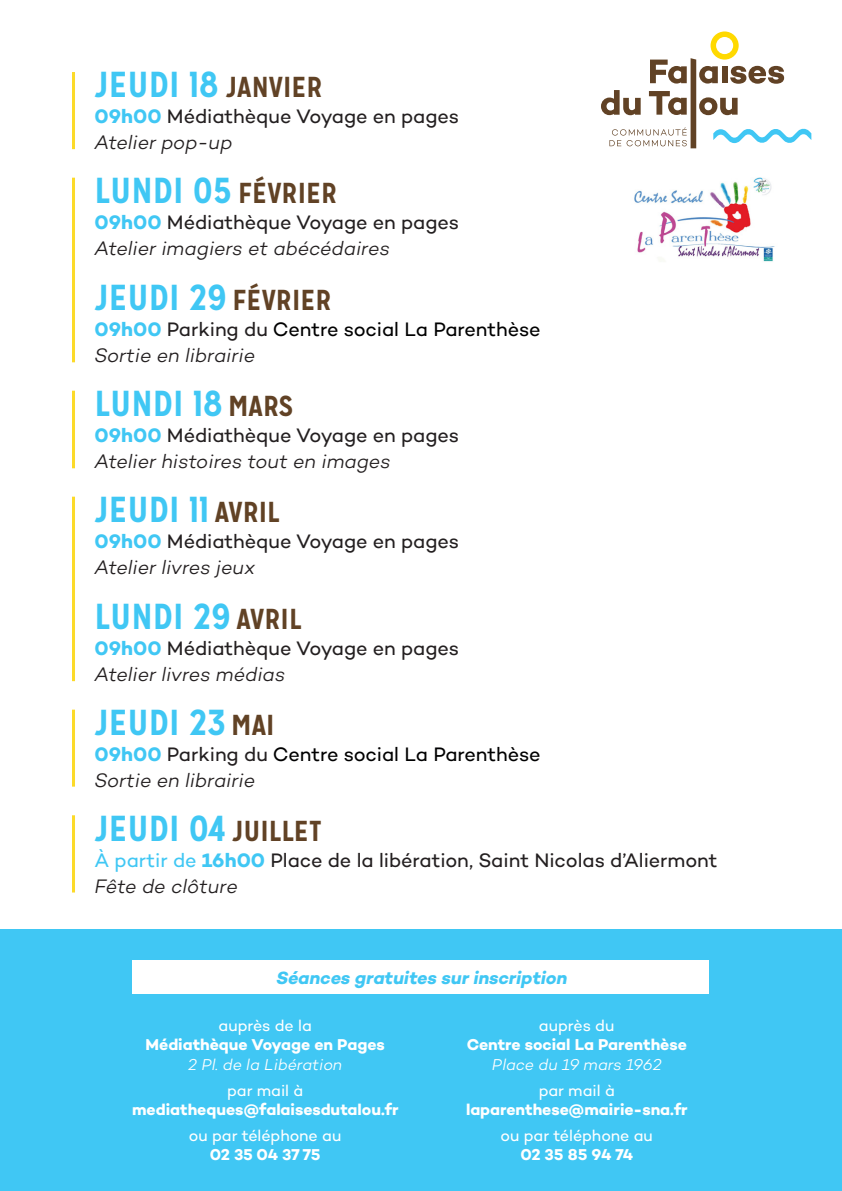
<style>
.page{position:relative;width:842px;height:1191px;background:#fff}
.page>*{position:absolute;margin:0;border:0;box-sizing:border-box;transform-origin:0 0}
.t1{font:700 36px "Mission Gothic";color:#40c7f4}
.t2{font:19.8px "Campton";letter-spacing:-.01em;color:#231f20}
.t3{font:italic 300 19.8px "Campton";letter-spacing:-.005em;color:#231f20}
.t4{font:19.8px "Campton";letter-spacing:-.01em;color:#000001}
.t5{font:italic 700 18px "Campton";color:#40c7f4}
.t6{font:700 16px "Campton";letter-spacing:-.005em;color:#fff}
.t7{font:16px "Campton";letter-spacing:-.005em;color:#fff}
.t8{font:italic 300 16px "Campton";letter-spacing:-.005em;color:#fff}
.s1{font-size:28.8px;color:#614225}
.s2{font-weight:700;color:#40c7f4}
.s3{color:#231f20}
.s4{color:#40c7f4}
</style>
<div class="page">
<div style="left:0;top:929px;width:842px;height:262px;background:#40c7f4"></div>
<hr style="left:72px;top:72px;width:3px;height:77px;background:#fcda29">
<hr style="left:72px;top:815px;width:3px;height:77px;background:#fcda29">
<hr style="left:72px;top:709px;width:3px;height:77px;background:#fcda29">
<hr style="left:72px;top:496px;width:3px;height:185px;background:#fcda29">
<hr style="left:72px;top:391px;width:3px;height:77px;background:#fcda29">
<hr style="left:72px;top:178px;width:3px;height:184px;background:#fcda29">
<div style="left:133px;top:960px;width:576px;height:34px;background:#fff"></div>
<svg style="left:601px;top:31px;width:210px;height:117px"></svg>
<img style="left:634px;top:177px;width:141px;height:85px">
<p class="t1" style="left:94px;top:62px;width:230px">JEUDI 18 <span class="s1">JANVIER</span></p>
<p class="t2" style="left:94px;top:104px;width:366px"><span class="s2">09h00</span> Médiathèque Voyage en pages</p>
<p class="t3" style="left:94px;top:130px;width:140px">Atelier pop-up</p>
<p class="t1" style="left:94px;top:168px;width:244px">LUNDI 05 <span class="s1">FÉVRIER</span></p>
<p class="t2" style="left:94px;top:210px;width:366px"><span class="s2">09h00</span> Médiathèque Voyage en pages</p>
<p class="t3" style="left:94px;top:236px;width:297px">Atelier imagiers et abécédaires</p>
<p class="t1" style="left:94px;top:275px;width:239px">JEUDI 29 <span class="s1">FÉVRIER</span></p>
<p class="t4" style="left:94px;top:317px;width:448px"><span class="s2">09h00</span> <span class="s3">Parking du</span> Centre social La Parenthèse</p>
<p class="t3" style="left:94px;top:343px;width:162px">Sortie en librairie</p>
<p class="t1" style="left:94px;top:381px;width:200px">LUNDI 18 <span class="s1">MARS</span></p>
<p class="t2" style="left:94px;top:423px;width:366px"><span class="s2">09h00</span> Médiathèque Voyage en pages</p>
<p class="t3" style="left:94px;top:449px;width:298px">Atelier histoires tout en images</p>
<p class="t1" style="left:94px;top:487px;width:187px">JEUDI 11 <span class="s1">AVRIL</span></p>
<p class="t2" style="left:94px;top:529px;width:366px"><span class="s2">09h00</span> Médiathèque Voyage en pages</p>
<p class="t3" style="left:94px;top:555px;width:162px">Atelier livres jeux</p>
<p class="t1" style="left:94px;top:594px;width:209px">LUNDI 29 <span class="s1">AVRIL</span></p>
<p class="t2" style="left:94px;top:636px;width:366px"><span class="s2">09h00</span> Médiathèque Voyage en pages</p>
<p class="t3" style="left:94px;top:662px;width:192px">Atelier livres médias</p>
<p class="t1" style="left:94px;top:700px;width:182px">JEUDI 23 <span class="s1">MAI</span></p>
<p class="t4" style="left:94px;top:741px;width:448px"><span class="s2">09h00</span> <span class="s3">Parking du</span> Centre social La Parenthèse</p>
<p class="t3" style="left:94px;top:768px;width:162px">Sortie en librairie</p>
<p class="t1" style="left:94px;top:805px;width:229px">JEUDI 04 <span class="s1">JUILLET</span></p>
<p class="t2" style="left:94px;top:847px;width:624px"><span class="s4">À partir de</span> <span class="s2">16h00</span> Place de la libération, Saint Nicolas d’Aliermont</p>
<p class="t3" style="left:94px;top:873px;width:145px">Fête de clôture</p>
<p class="t5" style="left:275px;top:966px;width:297px">Séances gratuites surinscription</p>
<p class="t7" style="left:219px;top:1015px;width:95px">auprès de la</p>
<p class="t6" style="left:146px;top:1034px;width:241px">Médiathèque Voyage en Pages</p>
<p class="t8" style="left:188px;top:1054px;width:156px">2 Pl. de la Libération</p>
<p class="t7" style="left:227px;top:1080px;width:78px">par mail à</p>
<p class="t6" style="left:132px;top:1099px;width:268px">mediatheques@falaisesdutalou.fr</p>
<p class="t7" style="left:189px;top:1125px;width:154px">ou par téléphone au</p>
<p class="t6" style="left:210px;top:1144px;width:112px">02 35 04 37 75</p>
<p class="t7" style="left:539px;top:1015px;width:77px">auprès du</p>
<p class="t6" style="left:467px;top:1034px;width:222px">Centre social La Parenthèse</p>
<p class="t8" style="left:492px;top:1054px;width:171px">Place du 19 mars 1962</p>
<p class="t7" style="left:539px;top:1080px;width:78px">par mail à</p>
<p class="t6" style="left:466px;top:1099px;width:223px">laparenthese@mairie-sna.fr</p>
<p class="t7" style="left:501px;top:1125px;width:154px">ou par téléphone au</p>
<p class="t6" style="left:520px;top:1144px;width:114px">02 35 85 94 74</p>
</div>
